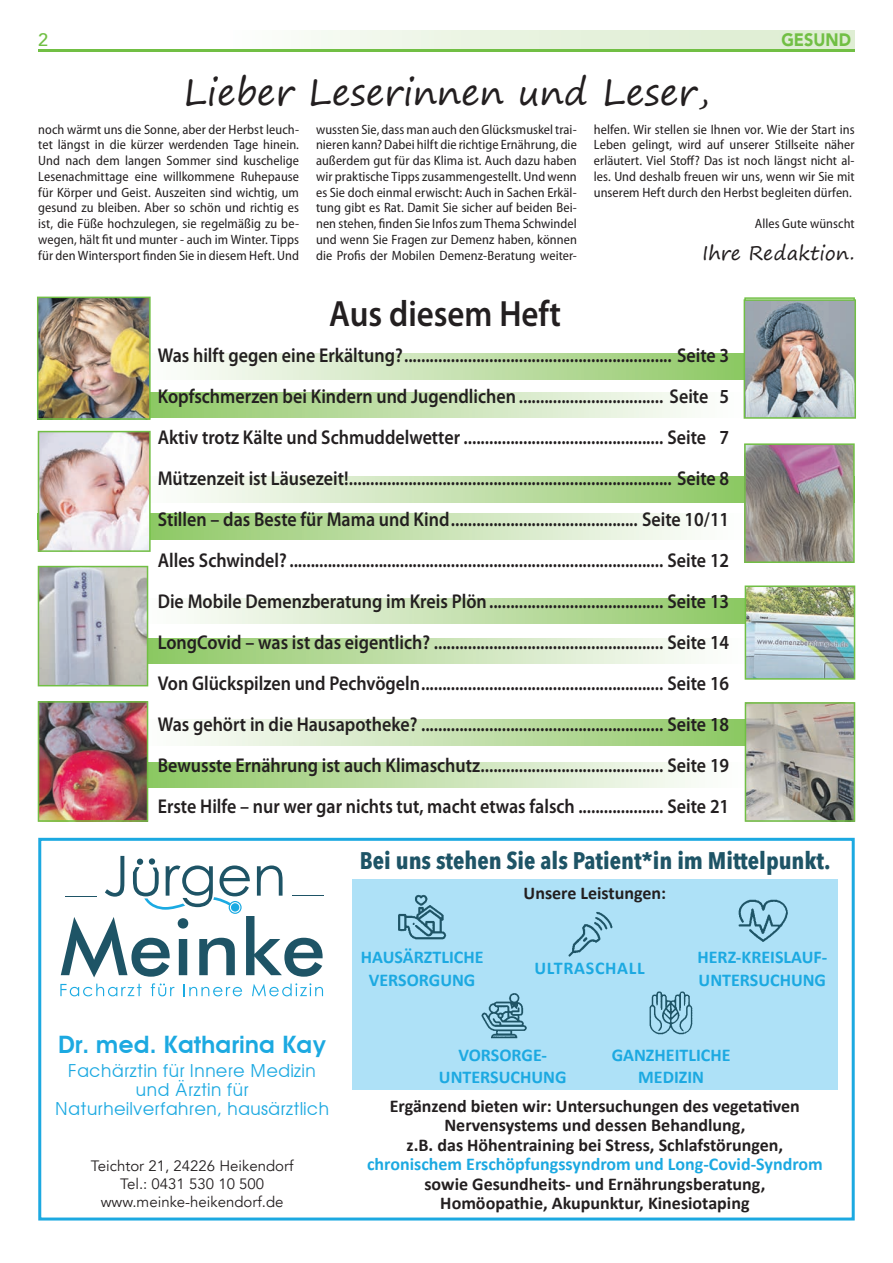
<style>
.page{position:relative;width:893px;height:1263px;background:#fff}
.page>*{position:absolute;margin:0;border:0;box-sizing:border-box;transform-origin:0 0}
.t1{font:600 36.6px "Myriad Pro";color:#231f20;scale:.9 1}
.t2{font:36px "Segoe Print";color:#231f20}
.t3{font:700 24px "Avenir Next Condensed";color:#1e5466}
.t4{font:600 24px "Avant Garde";color:#1ca9e1}
.t5{font:600 19.95px/41px "Myriad Pro";color:#231f20;text-align:justify;scale:.9 1}
.t6{font:19.5px "Segoe Print";letter-spacing:.005em;color:#231f20}
.t7{font:700 18px/19.5px "Calibri";color:#231f20;text-align:center}
.t8{font:700 18px/22.5px "Calibri";color:#1ca9e1;text-align:center}
.t9{font:18px/19.4px "Avant Garde";color:#1ca9e1;text-align:center}
.t10{font:700 18px "Calibri";letter-spacing:.035em;color:#1ca9e1}
.t11{font:900 18px "Avenir";color:#71bf44;scale:.9 1}
.t12{font:500 18px "Avenir";color:#71bf44}
.t13{font:15px/18px "Avenir";color:#231f20;text-align:center}
.t14{font:semi-condensed 13.5px/15.8px "Myriad Pro";letter-spacing:.005em;color:#231f20;text-align:justify}
.s1{color:#1ca9e1}
</style>
<div class="page">
<svg style="left:151px;top:392px;width:593px;height:26px;background:#c9e3b5"></svg>
<svg style="left:148px;top:638px;width:597px;height:26px;background:#c8e3b4"></svg>
<svg style="left:148px;top:762px;width:597px;height:26px;background:#c8e3b4"></svg>
<div style="left:230px;top:31px;width:625px;height:20px;background:linear-gradient(to right,#f9fcf7,#daebcd)"></div>
<hr style="left:38px;top:49px;width:817px;height:3px;background:#71bf44">
<svg style="left:188px;top:477px;width:556px;height:25px;background:#c4e1ae"></svg>
<svg style="left:188px;top:354px;width:556px;height:25px;background:#c4e1ae"></svg>
<svg style="left:148px;top:598px;width:597px;height:26px;background:#c7e3b3"></svg>
<svg style="left:148px;top:720px;width:597px;height:25px;background:#c7e3b3"></svg>
<svg style="left:151px;top:514px;width:541px;height:25px;background:#c5e1af"></svg>
<img style="left:745px;top:585px;width:110px;height:95px">
<svg style="left:38px;top:566px;width:110px;height:120px;background:#b7bcbb"></svg>
<img style="left:38px;top:701px;width:110px;height:121px">
<svg style="left:744px;top:443px;width:111px;height:120px;background:#968b87"></svg>
<svg style="left:745px;top:702px;width:110px;height:120px;background:#a5a59a"></svg>
<div style="left:352px;top:879px;width:486px;height:211px;background:#aee1f7"></div>
<svg style="left:60px;top:983px;width:82px;height:13px"></svg>
<svg style="left:151px;top:983px;width:24px;height:13px"></svg>
<svg style="left:184px;top:984px;width:58px;height:12px"></svg>
<svg style="left:252px;top:983px;width:71px;height:13px"></svg>
<svg style="left:61px;top:856px;width:262px;height:121px"></svg>
<hr style="left:65px;top:896px;width:32px;height:1px;background:#1e5466">
<div style="left:38px;top:838px;width:817px;height:382px;border:3px solid #1ca9e1"></div>
<img style="left:649px;top:991px;width:44px;height:44px">
<img style="left:398px;top:894px;width:49px;height:46px">
<img style="left:568px;top:912px;width:45px;height:44px">
<img style="left:738px;top:899px;width:50px;height:43px">
<img style="left:481px;top:993px;width:46px;height:46px">
<img style="left:744px;top:297px;width:112px;height:122px">
<img style="left:37px;top:297px;width:114px;height:123px">
<img style="left:38px;top:431px;width:113px;height:121px">
<p class="t12" style="left:38px;top:24px;width:12px">2</p>
<p class="t11" style="left:781px;top:25px;width:79px">GESUND</p>
<p class="t2" style="left:184px;top:60px;width:527px">Lieber Leserinnen und Leser,</p>
<p class="t14" style="left:38px;top:122px;width:262px">noch wärmt uns die Sonne, aber der Herbst leuch&shy;tet längst in die kürzer werdenden Tage hinein.<br>Und nach dem langen Sommer sind kuschelige Lesenachmittage eine willkommene Ruhepause für Körper und Geist. Auszeiten sind wichtig, um gesund zu bleiben. Aber so schön und richtig es ist, die Füße hochzulegen, sie regelmäßig zu be&shy;wegen, hält fit und munter - auch im Winter. Tipps für den Wintersport finden Sie in diesem Heft. Und</p>
<p class="t14" style="left:316px;top:122px;width:262px">wussten Sie, dass man auch den Glücksmuskel trai&shy;nieren kann? Dabei hilft die richtige Ernährung, die außerdem gut für das Klima ist. Auch dazu haben wir praktische Tipps zusammengestellt. Und wenn es Sie doch einmal erwischt: Auch in Sachen Erkäl&shy;tung gibt es Rat. Damit Sie sicher auf beiden Bei&shy;nen stehen, finden Sie Infos zum Thema Schwindel und wenn Sie Fragen zur Demenz haben, können die Profis der Mobilen Demenz-Beratung weiter-</p>
<p class="t14" style="left:594px;top:122px;width:262px">helfen. Wir stellen sie Ihnen vor. Wie der Start ins Leben gelingt, wird auf unserer Stillseite näher erläutert. Viel Stoff? Das ist noch längst nicht al&shy;les. Und deshalb freuen wir uns, wenn wir Sie mit unserem Heft durch den Herbst begleiten dürfen.</p>
<p class="t14" style="left:755px;top:216px;width:101px">Alles Gute wünscht</p>
<p class="t6" style="left:702px;top:235px;width:154px">Ihre Redaktion.</p>
<p class="t1" style="left:329px;top:293px;width:259px">Aus diesem Heft</p>
<p class="t5" style="left:158px;top:335px;width:637px">Was hilft gegen eine Erkältung? ............................................................... Seite 3<br>Kopfschmerzen bei Kindern und Jugendlichen .................................. Seite 5<br>Aktiv trotz Kälte und Schmuddelwetter ............................................... Seite 7<br>Mützenzeit ist Läusezeit! ............................................................................ Seite 8<br>Stillen – das Beste für Mama und Kind ............................................ Seite 10/11<br>Alles Schwindel? ........................................................................................ Seite 12<br>Die Mobile Demenzberatung im Kreis Plön ......................................... Seite 13<br>LongCovid – was ist das eigentlich? ...................................................... Seite 14<br>Von Glückspilzen und Pechvögeln ......................................................... Seite 16<br>Was gehört in die Hausapotheke? ......................................................... Seite 18<br>Bewusste Ernährung ist auch Klimaschutz ........................................... Seite 19<br>Erste Hilfe – nur wer gar nichts tut, macht etwas falsch .................... Seite 21</p>
<p class="t3" style="left:360px;top:846px;width:472px">Bei uns stehen Sie als Patient*in im Mittelpunkt.</p>
<p class="t7" style="left:524px;top:883px;width:144px">Unsere Leistungen:</p>
<p class="t4" style="left:58px;top:1030px;width:270px">Dr. med. Katharina Kay</p>
<p class="t9" style="left:55px;top:1060px;width:276px">Fachärztin für Innere Medizin und Ärztin für<br>Naturheilverfahren, hausärztlich</p>
<p class="t13" style="left:91px;top:1157px;width:204px">Teichtor 21, 24226 Heikendorf<br>Tel.: 0431 530 10 500 www.meinke-heikendorf.de</p>
<p class="t8" style="left:361px;top:946px;width:124px">HAUSÄRZTLICHE<br>VERSORGUNG</p>
<p class="t10" style="left:534px;top:957px;width:112px">ULTRASCHALL</p>
<p class="t8" style="left:697px;top:946px;width:131px;text-align:left">HERZ-KREISLAUF-<br>UNTERSUCHUNG</p>
<p class="t8" style="left:439px;top:1043px;width:129px">VORSORGE-<br>UNTERSUCHUNG</p>
<p class="t8" style="left:612px;top:1043px;width:120px">GANZHEITLICHE<br>MEDIZIN</p>
<p class="t7" style="left:367px;top:1096px;width:457px">Ergänzend bieten wir: Untersuchungen des vegetativen Nervensystems und dessen Behandlung,<br>z.B. das Höhentraining bei Stress, Schlafstörungen, <span class="s1">chronischem Erschöpfungssyndrom und Long-Covid-Syndrom </span>sowie Gesundheits- und Ernährungsberatung,<br>Homöopathie, Akupunktur, Kinesiotaping</p>
</div>
